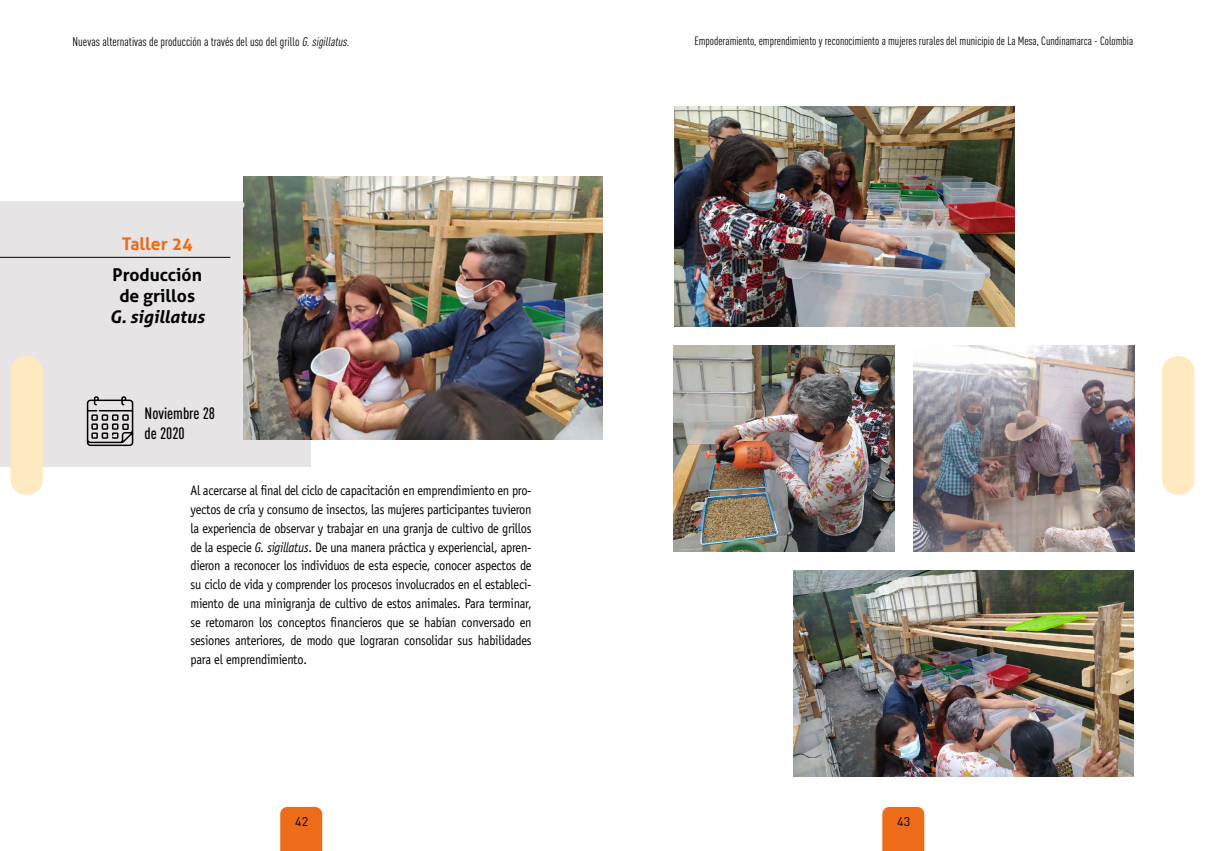
<style>
.page{position:relative;width:1205px;height:851px;background:#fff}
.page>*{position:absolute;margin:0;border:0;box-sizing:border-box;transform-origin:0 0}
.t1{font:700 17.5px/21px "Aller";color:#000;text-align:center}
.t2{font:italic 700 17.5px "Aller";color:#000}
.t3{font:700 17.5px "Aller";color:#ed6c19}
.t4{font:500 16.25px/19.5px "DIN Cond";color:#000}
.t5{font:13.75px/18.8px "Officina Sans Std";letter-spacing:-.02em;color:#000;text-align:justify;scale:.9 1}
.t6{font:condensed 12.5px "DIN";color:#000}
.t7{font:12.5px "DIN";color:#000}
.t8{font:condensed 11.88px "DIN";color:#000}
.s1{font-style:italic}
</style>
<div class="page">
<div style="left:882px;top:806px;width:42px;height:44px;background:#ed6c19"></div>
<img style="left:674px;top:106px;width:340px;height:220px">
<img style="left:793px;top:570px;width:340px;height:206px">
<img style="left:913px;top:345px;width:221px;height:206px">
<img style="left:673px;top:345px;width:221px;height:206px">
<div style="left:280px;top:806px;width:42px;height:44px;background:#ed6c19"></div>
<div style="left:0;top:201px;width:310px;height:266px;background:#e7e4e5"></div>
<img style="left:244px;top:176px;width:358px;height:263px">
<svg style="left:87px;top:396px;width:46px;height:50px"></svg>
<hr style="left:0;top:257px;width:230px;height:1px;background:#000">
<div style="left:11px;top:356px;width:32px;height:138px;background:#ffe9c0;border-radius:15px"></div>
<div style="left:1162px;top:356px;width:32px;height:138px;background:#ffe9c0;border-radius:15px"></div>
<p class="t6" style="left:73px;top:34px;width:278px">Nuevas alternativas de producción a través del uso del grillo <span class="s1">G.sigillatus</span>.</p>
<p class="t3" style="left:122px;top:233px;width:72px">Taller 24</p>
<p class="t1" style="left:112px;top:264px;width:91px">Producción de grillos</p>
<p class="t2" style="left:110px;top:306px;width:96px">G. sigillatus</p>
<p class="t4" style="left:145px;top:403px;width:72px">Noviembre 28 de 2020</p>
<p class="t5" style="left:190px;top:481px;width:380px">Al acercarse al final del ciclo de capacitación en emprendimiento en pro&shy;yectos de cría y consumo de insectos, las mujeres participantes tuvieron la experiencia de observar y trabajar en una granja de cultivo de grillos de la especie <span class="s1">G. sigillatus</span>. De una manera práctica y experiencial, apren&shy;dieron a reconocer los individuos de esta especie, conocer aspectos de su ciclo de vida y comprender los procesos involucrados en el estableci&shy;miento de una minigranja de cultivo de estos animales. Para terminar, se retomaron los conceptos financieros que se habían conversado en sesiones anteriores, de modo que lograran consolidar sus habilidades para el emprendimiento.</p>
<p class="t8" style="left:694px;top:34px;width:440px">Empoderamiento, emprendimiento y reconocimiento a mujeres rurales del municipio de La Mesa, Cundinamarca - Colombia</p>
<p class="t7" style="left:295px;top:813px;width:15px">42</p>
<p class="t7" style="left:897px;top:813px;width:15px">43</p>
</div>
